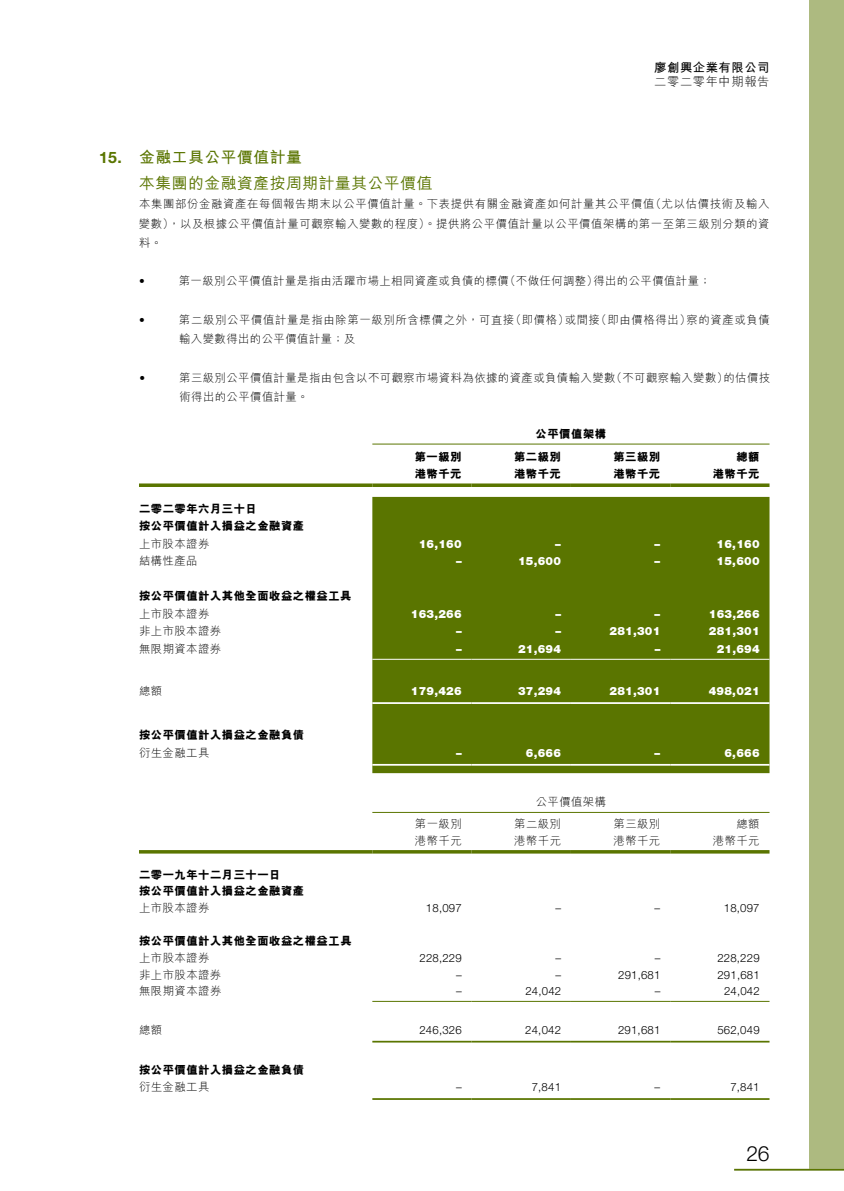
<style>
.page{position:relative;width:844px;height:1191px;background:#fff}
.page>*{position:absolute;margin:0;border:0;box-sizing:border-box;transform-origin:0 0}
.t1{font:300 21px "Helvetica Neue LT Std";color:#000}
.t2{font:500 15.75px "M Hei HK";letter-spacing:.035em;color:#5a7500}
.t3{font:700 15.75px "M Hei HK";letter-spacing:.035em;color:#5a7500}
.t4{font:700 15.75px "Helvetica Neue LT Std";color:#5a7500}
.t5{font:700 12.25px "M Hei HK";letter-spacing:.05em;color:#000}
.t6{font:300 12.25px "M Hei HK";letter-spacing:.05em;color:#000}
.t7{font:300 11.38px/19.2px "M Hei HK";letter-spacing:.035em;color:#000}
.t8{font:800 11.38px/17.5px "M Hei HK";letter-spacing:.04em;color:#000}
.t9{font:900 11.38px "Helvetica Neue LT Std";letter-spacing:.02em;color:#fff}
.t10{font:300 11.38px "Helvetica Neue LT Std";letter-spacing:.015em;color:#000}
.t11{font:300 11.38px "M Hei HK";letter-spacing:.055em;color:#000}
</style>
<div class="page">
<div style="left:809px;top:0;width:34px;height:1169px;background:#adba80"></div>
<hr style="left:734px;top:1168px;width:109px;height:2px;background:#5a7500">
<div style="left:372px;top:497px;width:397px;height:276px;background:#5a7500"></div>
<hr style="left:372px;top:443px;width:397px;height:1px;background:#5a7500">
<svg style="left:139px;top:483px;width:233px;height:4px"></svg>
<svg style="left:372px;top:483px;width:99px;height:4px"></svg>
<svg style="left:471px;top:483px;width:99px;height:4px"></svg>
<svg style="left:570px;top:483px;width:100px;height:4px"></svg>
<svg style="left:670px;top:483px;width:99px;height:4px"></svg>
<hr style="left:372px;top:659px;width:99px;height:1px;background:#fff">
<hr style="left:471px;top:659px;width:99px;height:1px;background:#fff">
<hr style="left:570px;top:659px;width:100px;height:1px;background:#fff">
<hr style="left:670px;top:659px;width:99px;height:1px;background:#fff">
<hr style="left:372px;top:702px;width:99px;height:2px;background:#fff">
<hr style="left:471px;top:702px;width:99px;height:2px;background:#fff">
<hr style="left:570px;top:702px;width:100px;height:2px;background:#fff">
<hr style="left:670px;top:702px;width:99px;height:2px;background:#fff">
<hr style="left:372px;top:764px;width:99px;height:1px;background:#fff">
<hr style="left:471px;top:764px;width:99px;height:1px;background:#fff">
<hr style="left:570px;top:764px;width:100px;height:1px;background:#fff">
<hr style="left:670px;top:764px;width:99px;height:1px;background:#fff">
<hr style="left:372px;top:812px;width:397px;height:1px;background:#5a7500">
<hr style="left:139px;top:850px;width:233px;height:3px;background:#5a7500">
<hr style="left:372px;top:850px;width:99px;height:3px;background:#5a7500">
<hr style="left:471px;top:850px;width:99px;height:3px;background:#5a7500">
<hr style="left:570px;top:850px;width:100px;height:3px;background:#5a7500">
<hr style="left:670px;top:850px;width:99px;height:3px;background:#5a7500">
<hr style="left:372px;top:1001px;width:99px;height:1px;background:#5a7500">
<hr style="left:471px;top:1001px;width:99px;height:1px;background:#5a7500">
<hr style="left:570px;top:1001px;width:100px;height:1px;background:#5a7500">
<hr style="left:670px;top:1001px;width:99px;height:1px;background:#5a7500">
<hr style="left:372px;top:1040px;width:99px;height:2px;background:#5a7500">
<hr style="left:471px;top:1040px;width:99px;height:2px;background:#5a7500">
<hr style="left:570px;top:1040px;width:100px;height:2px;background:#5a7500">
<hr style="left:670px;top:1040px;width:99px;height:2px;background:#5a7500">
<hr style="left:372px;top:1098px;width:99px;height:1px;background:#5a7500">
<hr style="left:471px;top:1098px;width:99px;height:1px;background:#5a7500">
<hr style="left:570px;top:1098px;width:100px;height:1px;background:#5a7500">
<hr style="left:670px;top:1098px;width:99px;height:1px;background:#5a7500">
<p class="t5" style="left:654px;top:59px;width:117px">廖創興企業有限公司</p>
<p class="t6" style="left:654px;top:75px;width:117px">二零二零年中期報告</p>
<h2 class="t4" style="left:99px;top:148px;width:24px">15.</h2>
<h2 class="t3" style="left:139px;top:146px;width:164px">金融工具公平價值計量</h2>
<h2 class="t2" style="left:139px;top:172px;width:295px">本集團的金融資產按周期計量其公平價值</h2>
<p class="t11" style="left:650px;top:198px;width:121px">（尤以估價技術及輸入</p>
<p class="t7" style="left:139px;top:194px;width:632px">本集團部份金融資產在每個報告期末以公平價值計量。下表提供有關金融資產如何計量其公平價值<br>變數，）以及根據公平價值計量可觀察輸入變數的程度）。提供將公平價值計量以公平價值架構的第一至第三級別分類的資料。</p>
<p class="t7" style="left:593px;top:271px;width:119px">得出的公平價值計量;</p>
<p class="t7" style="left:504px;top:271px;width:95px">（不做任何調整）</p>
<p class="t7" style="left:179px;top:271px;width:331px">第一級別公平價值計量是指由活躍市場上相同資產或負債的標價</p>
<p class="t10" style="left:139px;top:274px;width:7px">•</p>
<p class="t10" style="left:139px;top:313px;width:7px">•</p>
<p class="t10" style="left:139px;top:371px;width:7px">•</p>
<p class="t7" style="left:510px;top:310px;width:61px">（即價格）</p>
<p class="t7" style="left:595px;top:310px;width:97px">（即由價格得出）</p>
<p class="t11" style="left:179px;top:314px;width:337px">第二級別公平價值計量是指由除第一級別所含標價之外，可直接</p>
<p class="t7" style="left:564px;top:310px;width:37px">或間接</p>
<p class="t11" style="left:686px;top:314px;width:85px">察的資產或負債</p>
<p class="t7" style="left:179px;top:329px;width:178px">輸入變數得出的公平價值計量；及</p>
<p class="t7" style="left:610px;top:368px;width:119px">（不可觀察輸入變數）</p>
<p class="t7" style="left:179px;top:368px;width:438px">第三級別公平價值計量是指由包含以不可觀察市場資料為依據的資產或負債輸入變數</p>
<p class="t7" style="left:723px;top:368px;width:48px">的估價技</p>
<p class="t7" style="left:179px;top:387px;width:131px">術得出的公平價值計量。</p>
<p class="t8" style="left:414px;top:447px;width:48px">第一級別</p>
<p class="t8" style="left:414px;top:465px;width:48px">港幣千元</p>
<p class="t8" style="left:535px;top:425px;width:72px">公平價值架構</p>
<p class="t8" style="left:514px;top:447px;width:48px">第二級別</p>
<p class="t8" style="left:514px;top:465px;width:48px">港幣千元</p>
<p class="t8" style="left:613px;top:447px;width:48px">第三級別</p>
<p class="t8" style="left:613px;top:465px;width:48px">港幣千元</p>
<p class="t8" style="left:736px;top:447px;width:25px">總額</p>
<p class="t8" style="left:712px;top:465px;width:48px">港幣千元</p>
<p class="t8" style="left:139px;top:500px;width:167px">二零二零年六月三十日<br>按公平價值計入損益之金融資產</p>
<p class="t7" style="left:139px;top:534px;width:72px">上市股本證券</p>
<p class="t9" style="left:418px;top:537px;width:44px">16,160</p>
<p class="t9" style="left:555px;top:537px;width:7px">–</p>
<p class="t9" style="left:654px;top:537px;width:7px">–</p>
<p class="t9" style="left:716px;top:537px;width:44px">16,160</p>
<p class="t7" style="left:139px;top:551px;width:60px">結構性產品</p>
<p class="t8" style="left:139px;top:587px;width:214px">按公平價值計入其他全面收益之權益工具</p>
<p class="t9" style="left:456px;top:554px;width:7px">–</p>
<p class="t9" style="left:518px;top:554px;width:44px">15,600</p>
<p class="t9" style="left:654px;top:554px;width:7px">–</p>
<p class="t9" style="left:716px;top:554px;width:44px">15,600</p>
<p class="t7" style="left:139px;top:604px;width:72px">上市股本證券</p>
<p class="t9" style="left:411px;top:607px;width:52px">163,266</p>
<p class="t9" style="left:555px;top:607px;width:7px">–</p>
<p class="t9" style="left:654px;top:607px;width:7px">–</p>
<p class="t9" style="left:708px;top:607px;width:52px">163,266</p>
<p class="t7" style="left:139px;top:621px;width:84px">非上市股本證券</p>
<p class="t9" style="left:456px;top:624px;width:7px">–</p>
<p class="t9" style="left:555px;top:624px;width:7px">–</p>
<p class="t9" style="left:609px;top:624px;width:52px">281,301</p>
<p class="t9" style="left:708px;top:624px;width:52px">281,301</p>
<p class="t7" style="left:139px;top:639px;width:84px">無限期資本證券</p>
<p class="t9" style="left:456px;top:642px;width:7px">–</p>
<p class="t9" style="left:518px;top:642px;width:44px">21,694</p>
<p class="t9" style="left:654px;top:642px;width:7px">–</p>
<p class="t9" style="left:716px;top:642px;width:44px">21,694</p>
<p class="t7" style="left:139px;top:681px;width:25px">總額</p>
<p class="t8" style="left:139px;top:726px;width:167px">按公平價值計入損益之金融負債</p>
<p class="t9" style="left:411px;top:684px;width:52px">179,426</p>
<p class="t9" style="left:518px;top:684px;width:44px">37,294</p>
<p class="t9" style="left:609px;top:684px;width:52px">281,301</p>
<p class="t9" style="left:708px;top:684px;width:52px">498,021</p>
<p class="t7" style="left:139px;top:743px;width:72px">衍生金融工具</p>
<p class="t9" style="left:456px;top:746px;width:7px">–</p>
<p class="t9" style="left:525px;top:746px;width:37px">6,666</p>
<p class="t9" style="left:654px;top:746px;width:7px">–</p>
<p class="t9" style="left:724px;top:746px;width:37px">6,666</p>
<p class="t7" style="left:535px;top:792px;width:72px">公平價值架構</p>
<p class="t7" style="left:415px;top:814px;width:48px">第一級別</p>
<p class="t7" style="left:514px;top:814px;width:48px">第二級別</p>
<p class="t7" style="left:613px;top:814px;width:48px">第三級別</p>
<p class="t7" style="left:736px;top:814px;width:25px">總額</p>
<p class="t7" style="left:415px;top:830px;width:48px">港幣千元</p>
<p class="t7" style="left:514px;top:830px;width:48px">港幣千元</p>
<p class="t7" style="left:613px;top:830px;width:48px">港幣千元</p>
<p class="t7" style="left:712px;top:830px;width:48px">港幣千元</p>
<p class="t8" style="left:139px;top:866px;width:167px;line-height:16.6px">二零一九年十二月三十一日<br>按公平價值計入損益之金融資產</p>
<p class="t7" style="left:139px;top:898px;width:72px">上市股本證券</p>
<p class="t8" style="left:139px;top:932px;width:214px">按公平價值計入其他全面收益之權益工具</p>
<p class="t10" style="left:426px;top:901px;width:37px">18,097</p>
<p class="t10" style="left:555px;top:901px;width:7px">–</p>
<p class="t10" style="left:654px;top:901px;width:7px">–</p>
<p class="t10" style="left:723px;top:901px;width:37px">18,097</p>
<p class="t7" style="left:139px;top:948px;width:72px">上市股本證券</p>
<p class="t10" style="left:419px;top:951px;width:44px">228,229</p>
<p class="t10" style="left:555px;top:951px;width:7px">–</p>
<p class="t10" style="left:654px;top:951px;width:7px">–</p>
<p class="t10" style="left:717px;top:951px;width:44px">228,229</p>
<p class="t7" style="left:139px;top:964px;width:84px">非上市股本證券</p>
<p class="t10" style="left:456px;top:967px;width:7px">–</p>
<p class="t10" style="left:555px;top:967px;width:7px">–</p>
<p class="t10" style="left:618px;top:967px;width:44px">291,681</p>
<p class="t10" style="left:717px;top:967px;width:44px">291,681</p>
<p class="t7" style="left:139px;top:981px;width:84px">無限期資本證券</p>
<p class="t10" style="left:456px;top:984px;width:7px">–</p>
<p class="t10" style="left:525px;top:984px;width:37px">24,042</p>
<p class="t10" style="left:654px;top:984px;width:7px">–</p>
<p class="t10" style="left:723px;top:984px;width:37px">24,042</p>
<p class="t7" style="left:139px;top:1019px;width:25px">總額</p>
<p class="t8" style="left:139px;top:1061px;width:167px">按公平價值計入損益之金融負債</p>
<p class="t10" style="left:419px;top:1022px;width:44px">246,326</p>
<p class="t10" style="left:525px;top:1022px;width:37px">24,042</p>
<p class="t10" style="left:618px;top:1022px;width:44px">291,681</p>
<p class="t10" style="left:717px;top:1022px;width:44px">562,049</p>
<p class="t7" style="left:139px;top:1077px;width:72px">衍生金融工具</p>
<p class="t10" style="left:456px;top:1080px;width:7px">–</p>
<p class="t10" style="left:531px;top:1080px;width:31px">7,841</p>
<p class="t10" style="left:654px;top:1080px;width:7px">–</p>
<p class="t10" style="left:730px;top:1080px;width:31px">7,841</p>
<h1 class="t1" style="left:746px;top:1140px;width:25px">26</h1>
</div>
